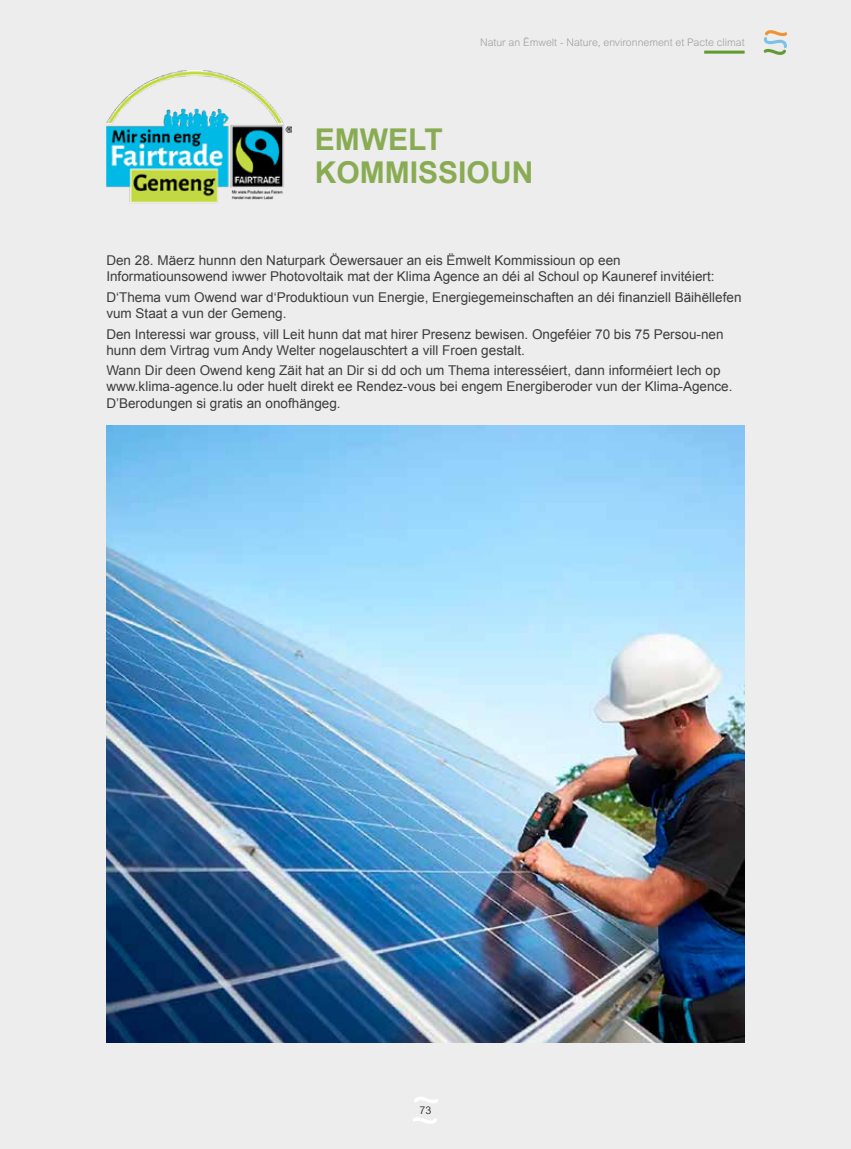
<style>
.page{position:relative;width:851px;height:1149px;background:#fff}
.page>*{position:absolute;margin:0;border:0;box-sizing:border-box;transform-origin:0 0}
.t1{font:700 30px/33px "Arial";color:#89ab53}
.t2{font:13.5px/16.2px "Arial";color:#3c3c3b}
.t3{font:300 10.5px "Arial MT Std";color:#9d9d9c}
.t4{font:300 10.5px "Arial MT Std";color:#000}
</style>
<div class="page">
<div style="left:0;top:0;width:850px;height:1148px;background:#ededed"></div>
<svg style="left:414px;top:1097px;width:24px;height:5px"></svg>
<svg style="left:413px;top:1117px;width:24px;height:6px"></svg>
<img style="left:106px;top:71px;width:185px;height:132px">
<img style="left:106px;top:425px;width:638px;height:617px">
<svg style="left:763px;top:30px;width:24px;height:25px"></svg>
<hr style="left:704px;top:51px;width:40px;height:3px;background:#639a30">
<p class="t3" style="left:480px;top:37px;width:266px">Natur an Ëmwelt - Nature, environnement et Pacte climat</p>
<h1 class="t1" style="left:315px;top:123px;width:220px">EMWELT<br>KOMMISSIOUN</h1>
<p class="t2" style="left:106px;top:252px;width:609px">Den 28. Mäerz hunnn den Naturpark Öewersauer an eis Ëmwelt Kommissioun op een<br>Informatiounsowend iwwer Photovoltaik mat der Klima Agence an déi al Schoul op Kauneref invitéiert:</p>
<p class="t2" style="left:106px;top:289px;width:636px">D‘Thema vum Owend war d‘Produktioun vun Energie, Energiegemeinschaften an déi finanziell Bäihëllefen vum Staat a vun der Gemeng.</p>
<p class="t2" style="left:106px;top:326px;width:618px">Den Interessi war grouss, vill Leit hunn dat mat hirer Presenz bewisen. Ongeféier 70 bis 75 Persou-nen hunn dem Virtrag vum Andy Welter nogelauschtert a vill Froen gestalt.</p>
<p class="t2" style="left:106px;top:362px;width:627px">Wann Dir deen Owend keng Zäit hat an Dir si dd och um Thema interesséiert, dann informéiert Iech op www.klima-agence.lu oder huelt direkt ee Rendez-vous bei engem Energiberoder vun der Klima-Agence.<br>D’Berodungen si gratis an onofhängeg.</p>
<p class="t4" style="left:419px;top:1103px;width:13px">73</p>
</div>
